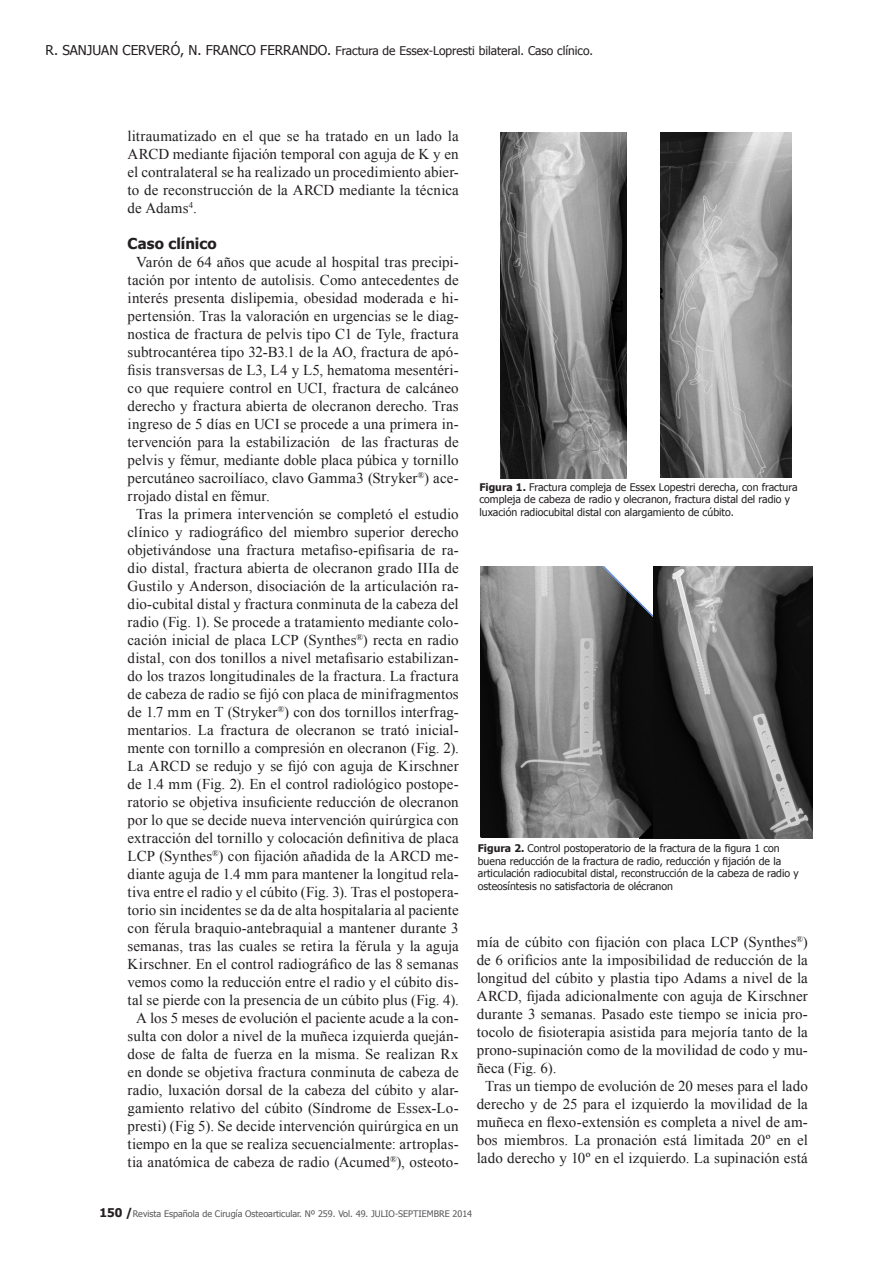
<style>
.page{position:relative;width:893px;height:1263px;background:#fff}
.page>*{position:absolute;margin:0;border:0;box-sizing:border-box;transform-origin:0 0}
.t1{font:15px/18px "Times New Roman";letter-spacing:.005em;color:#231f20;text-align:justify}
.t2{font:700 15px "Tahoma";letter-spacing:.005em;color:#231f20}
.t3{font:12px "Tahoma";color:#231f20}
.t4{font:10.5px/12.6px "Tahoma";color:#231f20}
.t5{font:9px "Tahoma";color:#57585a}
.s1{font-size:13.5px}
.s2{font-weight:700}
.s3{font-weight:700;font-size:12px;color:#231f20}
</style>
<div class="page">
<img style="left:661px;top:132px;width:130px;height:345px">
<img style="left:500px;top:133px;width:126px;height:345px">
<img style="left:640px;top:567px;width:172px;height:272px">
<img style="left:480px;top:567px;width:173px;height:271px">
<p class="t3" style="left:46px;top:42px;width:549px"><span class="s1">R. SANJUAN CERVERÓ, N. FRANCO FERRANDO.</span> Fractura de Essex-Lopresti bilateral. Caso clínico.</p>
<p class="t1" style="left:128px;top:127px;width:333px">litraumatizado en el que se ha tratado en un lado la ARCD mediante fijación temporal con aguja de K y en el contralateral se ha realizado un procedimiento abier&shy;to de reconstrucción de la ARCD mediante la técnica de Adams<sup>4</sup>.</p>
<p class="t2" style="left:128px;top:233px;width:91px">Caso clínico</p>
<p class="t1" style="left:128px;top:253px;width:333px;text-indent:9px">Varón de 64 años que acude al hospital tras precipi&shy;tación por intento de autolisis. Como antecedentes de interés presenta dislipemia, obesidad moderada e hi&shy;pertensión. Tras la valoración en urgencias se le diag&shy;nostica de fractura de pelvis tipo C1 de Tyle, fractura subtrocantérea tipo 32-B3.1 de la AO, fractura de apó&shy;fisis transversas de L3, L4 y L5, hematoma mesentéri&shy;co que requiere control en UCI, fractura de calcáneo derecho y fractura abierta de olecranon derecho. Tras ingreso de 5 días en UCI se procede a una primera in&shy;tervención para la estabilización de las fracturas de pelvis y fémur, mediante doble placa púbica y tornillo percutáneo sacroilíaco, clavo Gamma3 (Stryker<sup>®</sup>) ace&shy;rrojado distal en fémur.</p>
<p class="t1" style="left:128px;top:505px;width:333px;text-align:center">Tras la primera intervención se completó el estudio clínico y radiográfico del miembro superior derecho objetivándose una fractura metafiso-epifisaria de ra&shy;dio distal, fractura abierta de olecranon grado IIIa de Gustilo y Anderson, disociación de la articulación ra&shy;dio-cubital distal y fractura conminuta de la cabeza del radio (Fig. 1). Se procede a tratamiento mediante colo&shy;cación inicial de placa LCP (Synthes<sup>®</sup>) recta en radio distal, con dos tonillos a nivel metafisario estabilizan&shy;do los trazos longitudinales de la fractura. La fractura de cabeza de radio se fijó con placa de minifragmentos de 1.7 mm en T (Stryker<sup>®</sup>) con dos tornillos interfrag&shy;mentarios. La fractura de olecranon se trató inicial&shy;mente con tornillo a compresión en olecranon (Fig. 2).<br>La ARCD se redujo y se fijó con aguja de Kirschner de 1.4 mm (Fig. 2). En el control radiológico postope&shy;ratorio se objetiva insuficiente reducción de olecranon por lo que se decide nueva intervención quirúrgica con extracción del tornillo y colocación definitiva de placa LCP (Synthes<sup>®</sup>) con fijación añadida de la ARCD me&shy;diante aguja de 1.4 mm para mantener la longitud rela&shy;tiva entre el radio y el cúbito (Fig. 3). Tras el postopera&shy;torio sin incidentes se da de alta hospitalaria al paciente con férula braquio-antebraquial a mantener durante 3 semanas, tras las cuales se retira la férula y la aguja Kirschner. En el control radiográfico de las 8 semanas vemos como la reducción entre el radio y el cúbito dis&shy;tal se pierde con la presencia de un cúbito plus (Fig. 4).</p>
<p class="t1" style="left:128px;top:1009px;width:333px;text-align:center">A los 5 meses de evolución el paciente acude a la con&shy;sulta con dolor a nivel de la muñeca izquierda queján&shy;dose de falta de fuerza en la misma. Se realizan Rx en donde se objetiva fractura conminuta de cabeza de radio, luxación dorsal de la cabeza del cúbito y alar&shy;gamiento relativo del cúbito (Síndrome de Essex-Lo&shy;presti) (Fig 5). Se decide intervención quirúrgica en un tiempo en la que se realiza secuencialmente: artroplas&shy;tia anatómica de cabeza de radio (Acumed<sup>®</sup>), osteoto-</p>
<p class="t4" style="left:479px;top:480px;width:320px"><span class="s2">Figura 1.</span> Fractura compleja de Essex Lopestri derecha, con fractura compleja de cabeza de radio y olecranon, fractura distal del radio y luxación radiocubital distal con alargamiento de cúbito.</p>
<p class="t4" style="left:478px;top:841px;width:322px"><span class="s2">Figura 2.</span> Control postoperatorio de la fractura de la figura 1 con buena reducción de la fractura de radio, reducción y fijación de la articulación radiocubital distal, reconstrucción de la cabeza de radio y osteosíntesis no satisfactoria de olécranon</p>
<p class="t1" style="left:477px;top:932px;width:333px">mía de cúbito con fijación con placa LCP (Synthes<sup>®</sup>) de 6 orificios ante la imposibilidad de reducción de la longitud del cúbito y plastia tipo Adams a nivel de la ARCD, fijada adicionalmente con aguja de Kirschner durante 3 semanas. Pasado este tiempo se inicia pro&shy;tocolo de fisioterapia asistida para mejoría tanto de la prono-supinación como de la movilidad de codo y mu&shy;ñeca (Fig. 6).</p>
<p class="t1" style="left:477px;top:1076px;width:333px;text-align:center">Tras un tiempo de evolución de 20 meses para el lado derecho y de 25 para el izquierdo la movilidad de la muñeca en flexo-extensión es completa a nivel de am&shy;bos miembros. La pronación está limitada 20º en el lado derecho y 10º en el izquierdo. La supinación está</p>
<p class="t5" style="left:99px;top:1207px;width:374px"><span class="s3">150 /</span>Revista Española de Cirugía Osteoarticular. Nº 259. Vol. 49. JULIO-SEPTIEMBRE 2014</p>
</div>
